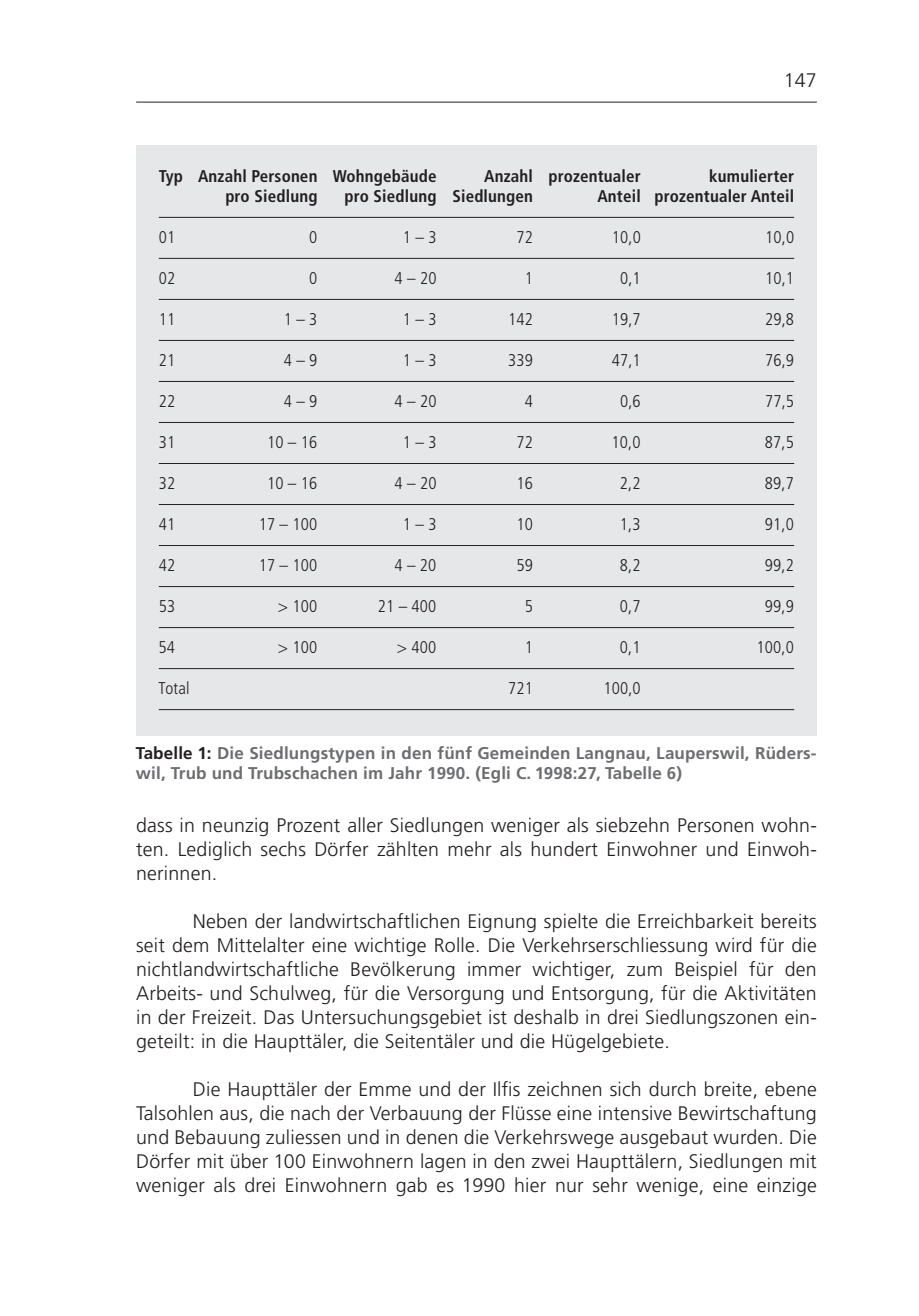
<style>
.page{position:relative;width:919px;height:1316px;background:#fff}
.page>*{position:absolute;margin:0;border:0;box-sizing:border-box;transform-origin:0 0}
.t1{font:300 19.6px/24px "Frutiger";letter-spacing:.01em;color:#231f20;text-align:justify}
.t2{font:300 condensed 17px "Frutiger";letter-spacing:.01em;color:#231f20}
.t3{font:700 17px/20px "Frutiger";letter-spacing:.01em;color:#6c6d70}
.t4{font:700 condensed 17px "Frutiger";letter-spacing:.01em;color:#231f20}
.s1{color:#231f20}
</style>
<div class="page">
<hr style="left:136px;top:102px;width:680px;height:1px;background:#231f20">
<div style="left:136px;top:145px;width:680px;height:590px;background:#e6e7e9"></div>
<hr style="left:159px;top:217px;width:635px;height:1px;background:#231f20">
<hr style="left:159px;top:258px;width:635px;height:1px;background:#231f20">
<hr style="left:159px;top:299px;width:635px;height:1px;background:#231f20">
<hr style="left:159px;top:340px;width:635px;height:1px;background:#231f20">
<hr style="left:159px;top:381px;width:635px;height:1px;background:#231f20">
<hr style="left:159px;top:422px;width:635px;height:1px;background:#231f20">
<hr style="left:159px;top:463px;width:635px;height:1px;background:#231f20">
<hr style="left:159px;top:504px;width:635px;height:1px;background:#231f20">
<hr style="left:159px;top:545px;width:635px;height:1px;background:#231f20">
<hr style="left:159px;top:586px;width:635px;height:1px;background:#231f20">
<hr style="left:159px;top:627px;width:635px;height:1px;background:#231f20">
<hr style="left:159px;top:668px;width:635px;height:1px;background:#231f20">
<hr style="left:159px;top:709px;width:635px;height:1px;background:#231f20">
<p class="t1" style="left:783px;top:69px;width:35px">147</p>
<p class="t4" style="left:159px;top:165px;width:279px">Typ Anzahl Personen Wohngebäude</p>
<p class="t4" style="left:484px;top:165px;width:158px">Anzahl prozentualer</p>
<p class="t4" style="left:709px;top:165px;width:86px">kumulierter</p>
<p class="t4" style="left:225px;top:185px;width:94px">pro Siedlung</p>
<p class="t4" style="left:344px;top:185px;width:190px">pro Siedlung Siedlungen</p>
<p class="t4" style="left:597px;top:185px;width:198px">Anteil prozentualer Anteil</p>
<p class="t2" style="left:159px;top:227px;width:18px">01</p>
<p class="t2" style="left:309px;top:227px;width:10px">0</p>
<p class="t2" style="left:403px;top:227px;width:35px">1 – 3</p>
<p class="t2" style="left:516px;top:227px;width:18px">72</p>
<p class="t2" style="left:611px;top:227px;width:31px">10,0</p>
<p class="t2" style="left:765px;top:227px;width:31px">10,0</p>
<p class="t2" style="left:159px;top:268px;width:18px">02</p>
<p class="t2" style="left:309px;top:268px;width:10px">0</p>
<p class="t2" style="left:394px;top:268px;width:43px">4 – 20</p>
<p class="t2" style="left:525px;top:268px;width:10px">1</p>
<p class="t2" style="left:620px;top:268px;width:22px">0,1</p>
<p class="t2" style="left:765px;top:268px;width:31px">10,1</p>
<p class="t2" style="left:159px;top:309px;width:18px">11</p>
<p class="t2" style="left:284px;top:309px;width:35px">1 – 3</p>
<p class="t2" style="left:403px;top:309px;width:35px">1 – 3</p>
<p class="t2" style="left:508px;top:309px;width:26px">142</p>
<p class="t2" style="left:611px;top:309px;width:31px">19,7</p>
<p class="t2" style="left:765px;top:309px;width:31px">29,8</p>
<p class="t2" style="left:159px;top:350px;width:18px">21</p>
<p class="t2" style="left:284px;top:350px;width:35px">4 – 9</p>
<p class="t2" style="left:403px;top:350px;width:35px">1 – 3</p>
<p class="t2" style="left:508px;top:350px;width:26px">339</p>
<p class="t2" style="left:611px;top:350px;width:31px">47,1</p>
<p class="t2" style="left:765px;top:350px;width:31px">76,9</p>
<p class="t2" style="left:159px;top:391px;width:18px">22</p>
<p class="t2" style="left:284px;top:391px;width:35px">4 – 9</p>
<p class="t2" style="left:394px;top:391px;width:43px">4 – 20</p>
<p class="t2" style="left:524px;top:391px;width:10px">4</p>
<p class="t2" style="left:620px;top:391px;width:22px">0,6</p>
<p class="t2" style="left:765px;top:391px;width:31px">77,5</p>
<p class="t2" style="left:159px;top:432px;width:18px">31</p>
<p class="t2" style="left:267px;top:432px;width:52px">10 – 16</p>
<p class="t2" style="left:403px;top:432px;width:35px">1 – 3</p>
<p class="t2" style="left:516px;top:432px;width:18px">72</p>
<p class="t2" style="left:611px;top:432px;width:31px">10,0</p>
<p class="t2" style="left:765px;top:432px;width:31px">87,5</p>
<p class="t2" style="left:159px;top:473px;width:18px">32</p>
<p class="t2" style="left:267px;top:473px;width:52px">10 – 16</p>
<p class="t2" style="left:394px;top:473px;width:43px">4 – 20</p>
<p class="t2" style="left:516px;top:473px;width:18px">16</p>
<p class="t2" style="left:620px;top:473px;width:22px">2,2</p>
<p class="t2" style="left:765px;top:473px;width:31px">89,7</p>
<p class="t2" style="left:159px;top:514px;width:18px">41</p>
<p class="t2" style="left:259px;top:514px;width:60px">17 – 100</p>
<p class="t2" style="left:403px;top:514px;width:35px">1 – 3</p>
<p class="t2" style="left:516px;top:514px;width:18px">10</p>
<p class="t2" style="left:620px;top:514px;width:22px">1,3</p>
<p class="t2" style="left:764px;top:514px;width:31px">91,0</p>
<p class="t2" style="left:159px;top:555px;width:18px">42</p>
<p class="t2" style="left:259px;top:555px;width:60px">17 – 100</p>
<p class="t2" style="left:394px;top:555px;width:43px">4 – 20</p>
<p class="t2" style="left:516px;top:555px;width:18px">59</p>
<p class="t2" style="left:620px;top:555px;width:22px">8,2</p>
<p class="t2" style="left:764px;top:555px;width:31px">99,2</p>
<p class="t2" style="left:159px;top:596px;width:18px">53</p>
<p class="t2" style="left:278px;top:596px;width:41px">&gt; 100</p>
<p class="t2" style="left:378px;top:596px;width:60px">21 – 400</p>
<p class="t2" style="left:524px;top:596px;width:10px">5</p>
<p class="t2" style="left:620px;top:596px;width:22px">0,7</p>
<p class="t2" style="left:764px;top:596px;width:31px">99,9</p>
<p class="t2" style="left:159px;top:637px;width:18px">54</p>
<p class="t2" style="left:278px;top:637px;width:41px">&gt; 100</p>
<p class="t2" style="left:397px;top:637px;width:41px">&gt; 400</p>
<p class="t2" style="left:524px;top:637px;width:10px">1</p>
<p class="t2" style="left:620px;top:637px;width:22px">0,1</p>
<p class="t2" style="left:756px;top:637px;width:39px">100,0</p>
<p class="t2" style="left:159px;top:678px;width:32px">Total</p>
<p class="t2" style="left:508px;top:678px;width:26px">721</p>
<p class="t2" style="left:603px;top:678px;width:39px">100,0</p>
<p class="t3" style="left:136px;top:743px;width:682px"><span class="s1">Tabelle 1:</span> Die Siedlungstypen in den fünf Gemeinden Langnau, Lauperswil, Rüders&shy;wil, Trub und Trubschachen im Jahr 1990. (Egli C. 1998:27, Tabelle 6)</p>
<p class="t1" style="left:136px;top:812px;width:682px">dass in neunzig Prozent aller Siedlungen weniger als siebzehn Personen wohn&shy;ten. Lediglich sechs Dörfer zählten mehr als hundert Einwohner und Einwoh&shy;nerinnen.</p>
<p class="t1" style="left:136px;top:908px;width:682px;text-indent:57px">Neben der landwirtschaftlichen Eignung spielte die Erreichbarkeit bereits seit dem Mittelalter eine wichtige Rolle. Die Verkehrserschliessung wird für die nichtlandwirtschaftliche Bevölkerung immer wichtiger, zum Beispiel für den Arbeits- und Schulweg, für die Versorgung und Entsorgung, für die Aktivitäten in der Freizeit. Das Untersuchungsgebiet ist deshalb in drei Siedlungszonen ein&shy;geteilt: in die Haupttäler, die Seitentäler und die Hügelgebiete.</p>
<p class="t1" style="left:136px;top:1076px;width:682px;text-indent:57px">Die Haupttäler der Emme und der Ilfis zeichnen sich durch breite, ebene Talsohlen aus, die nach der Verbauung der Flüsse eine intensive Bewirtschaftung und Bebauung zuliessen und in denen die Verkehrswege ausgebaut wurden. Die Dörfer mit über 100 Einwohnern lagen in den zwei Haupttälern, Siedlungen mit weniger als drei Einwohnern gab es 1990 hier nur sehr wenige, eine einzige</p>
</div>
